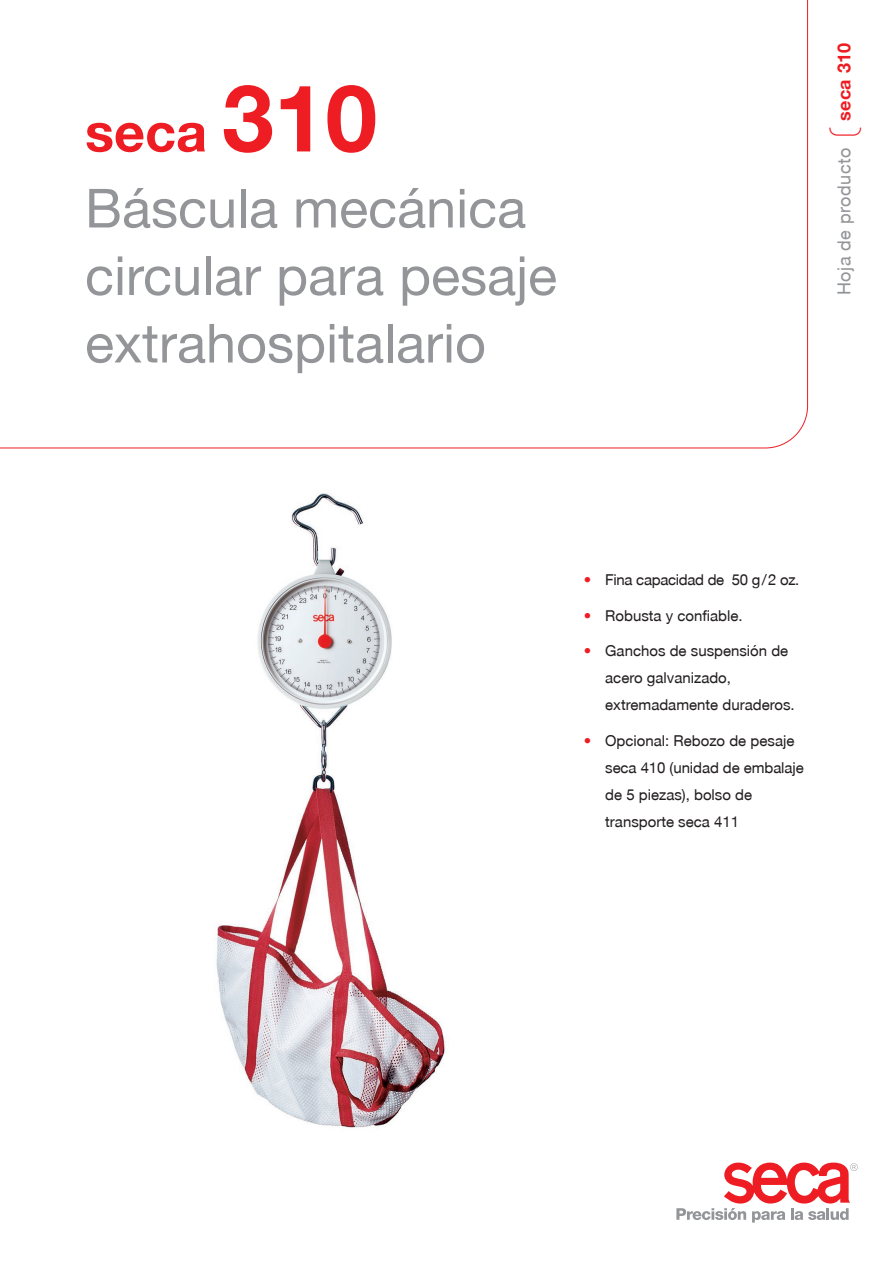
<style>
.page{position:relative;width:893px;height:1263px;background:#fff}
.page>*{position:absolute;margin:0;border:0;box-sizing:border-box;transform-origin:0 0}
.t1{font:54px/76.1px "secaglobal";color:#939598}
.t2{font:18px "secaglobal";letter-spacing:.025em;color:#939598}
.t3{font:700 18px "secaglobal";letter-spacing:.025em;color:#ee1d23}
.t4{font:15px/27px "secaglobal";color:#231f20}
.t5{font:15px "secaglobal";letter-spacing:-.02em;color:#231f20}
.s1{font-weight:700;color:#ee1d23}
.s2{font-weight:700;font-size:93px;color:#ee1d23}
.s3{color:#ee1d23}
</style>
<div class="page">
<svg style="left:0;top:0;width:808px;height:449px"></svg>
<img style="left:215px;top:493px;width:230px;height:635px">
<svg style="left:676px;top:1162px;width:182px;height:60px"></svg>
<h1 class="t1" style="left:85px;top:95px;width:443px"><span class="s1">seca</span> <span class="s2">310<br></span>Báscula mecánica</h1>
<h1 class="t1" style="left:85px;top:243px;width:474px;line-height:67.5px">circular para pesaje extrahospitalario</h1>
<p class="t3" style="left:834px;top:121px;width:80px;rotate:-90deg">seca 310</p>
<p class="t2" style="left:834px;top:295px;width:149px;rotate:-90deg">Hoja de producto</p>
<p class="t5" style="left:584px;top:571px;width:217px"><span class="s3">•</span> Fina capacidad de 50 g/2 oz.</p>
<p class="t4" style="left:584px;top:602px;width:160px"><span class="s3">•</span> Robusta y confiable.</p>
<p class="t4" style="left:605px;top:637px;width:191px;text-indent:-21px"><span class="s3">•</span> Ganchos de suspensión de acero galvanizado, extremadamente duraderos.</p>
<p class="t4" style="left:605px;top:727px;width:200px;text-indent:-21px"><span class="s3">•</span> Opcional: Rebozo de pesaje seca 410 (unidad de embalaje de 5 piezas), bolso de transporte seca 411</p>
</div>
